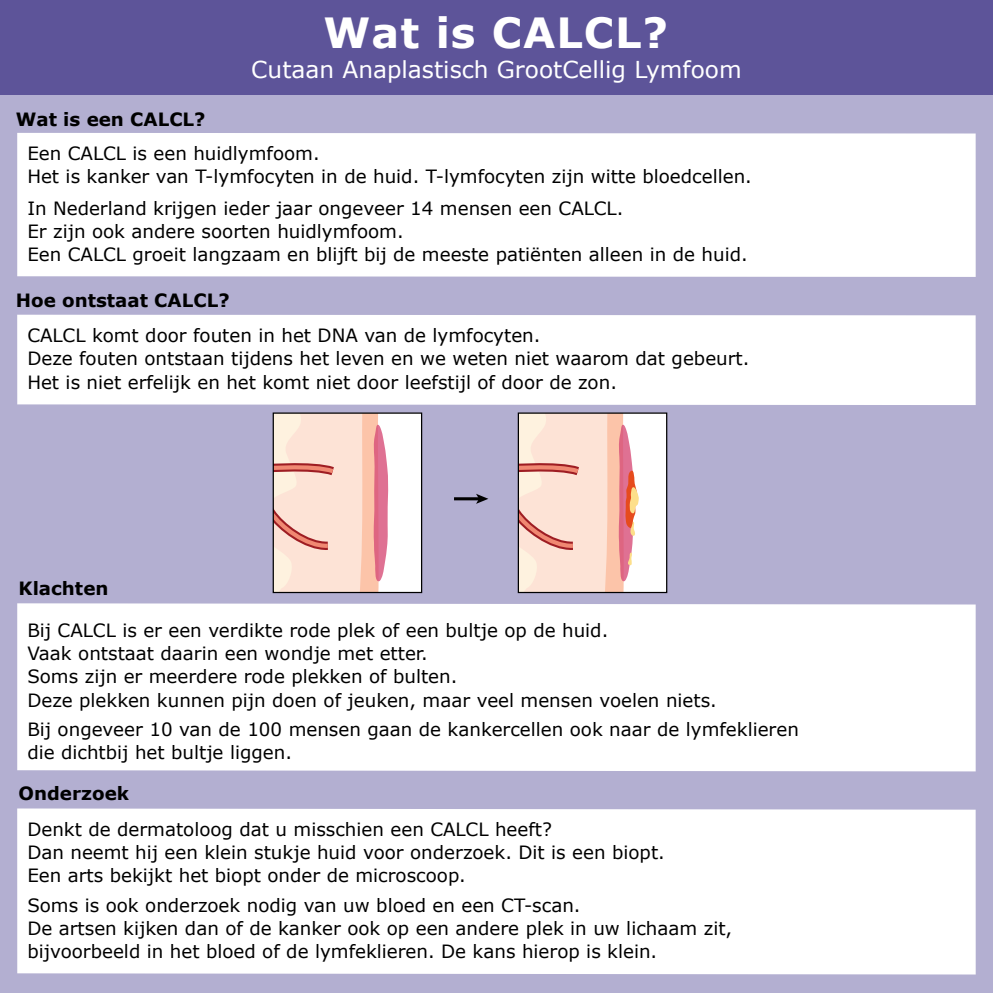
<style>
.page{position:relative;width:993px;height:993px;background:#fff}
.page>*{position:absolute;margin:0;border:0;box-sizing:border-box;transform-origin:0 0}
.t1{font:700 41.65px "Verdana";letter-spacing:.025em;color:#fff}
.t2{font:23.28px "Verdana";color:#fff}
.t3{font:18.2px/23.3px "Verdana";color:#000}
.t4{font:700 18.2px "Verdana";color:#000}
</style>
<div class="page">
<div style="left:0;top:0;width:992px;height:116px;background:#5d5499"></div>
<div style="left:0;top:96px;width:992px;height:896px;background:#b3afd1"></div>
<div style="left:273px;top:413px;width:148px;height:179px;background:#fff"></div>
<svg style="left:274px;top:414px;width:114px;height:177px;background:#f7cfc5"></svg>
<div style="left:272px;top:412px;width:150px;height:181px;border:1px solid #000"></div>
<div style="left:518px;top:413px;width:148px;height:179px;background:#fff"></div>
<svg style="left:519px;top:414px;width:119px;height:177px;background:#f8d1c5"></svg>
<div style="left:517px;top:412px;width:150px;height:181px;border:1px solid #000"></div>
<div style="left:17px;top:133px;width:958px;height:144px;background:#fff"></div>
<div style="left:17px;top:314px;width:958px;height:91px;background:#fff"></div>
<div style="left:17px;top:808px;width:958px;height:166px;background:#fff"></div>
<div style="left:17px;top:603px;width:958px;height:168px;background:#fff"></div>
<hr style="left:454px;top:497px;width:25px;height:3px;background:#000">
<svg style="left:476px;top:494px;width:12px;height:9px"></svg>
<h1 class="t1" style="left:323px;top:5px;width:346px">Wat is CALCL?</h1>
<p class="t4" style="left:16px;top:108px;width:191px">Wat is een CALCL?</p>
<p class="t2" style="left:251px;top:55px;width:491px">Cutaan Anaplastisch GrootCellig Lymfoom</p>
<p class="t3" style="left:27px;top:141px;width:725px">Een CALCL is een huidlymfoom.<br>Het is kanker van T-lymfocyten in de huid. T-lymfocyten zijn witte bloedcellen.</p>
<p class="t3" style="left:27px;top:197px;width:721px">In Nederland krijgen ieder jaar ongeveer 14 mensen een CALCL.<br>Er zijn ook andere soorten huidlymfoom.<br>Een CALCL groeit langzaam en blijft bij de meeste patiënten alleen in de huid.</p>
<p class="t4" style="left:16px;top:288px;width:215px">Hoe ontstaat CALCL?</p>
<p class="t3" style="left:27px;top:324px;width:723px">CALCL komt door fouten in het DNA van de lymfocyten.<br>Deze fouten ontstaan tijdens het leven en we weten niet waarom dat gebeurt.<br>Het is niet erfelijk en het komt niet door leefstijl of door de zon.</p>
<p class="t4" style="left:19px;top:576px;width:91px">Klachten</p>
<p class="t3" style="left:27px;top:618px;width:690px">Bij CALCL is er een verdikte rode plek of een bultje op de huid.<br>Vaak ontstaat daarin een wondje met etter.<br>Soms zijn er meerdere rode plekken of bulten.<br>Deze plekken kunnen pijn doen of jeuken, maar veel mensen voelen niets.</p>
<p class="t3" style="left:27px;top:717px;width:772px">Bij ongeveer 10 van de 100 mensen gaan de kankercellen ook naar de lymfeklieren die dichtbij het bultje liggen.</p>
<p class="t4" style="left:19px;top:780px;width:112px">Onderzoek</p>
<p class="t3" style="left:27px;top:817px;width:638px">Denkt de dermatoloog dat u misschien een CALCL heeft?<br>Dan neemt hij een klein stukje huid voor onderzoek. Dit is een biopt.<br>Een arts bekijkt het biopt onder de microscoop.</p>
<p class="t3" style="left:27px;top:893px;width:706px">Soms is ook onderzoek nodig van uw bloed en een CT-scan.<br>De artsen kijken dan of de kanker ook op een andere plek in uw lichaam zit, bijvoorbeeld in het bloed of de lymfeklieren. De kans hierop is klein.</p>
</div>
